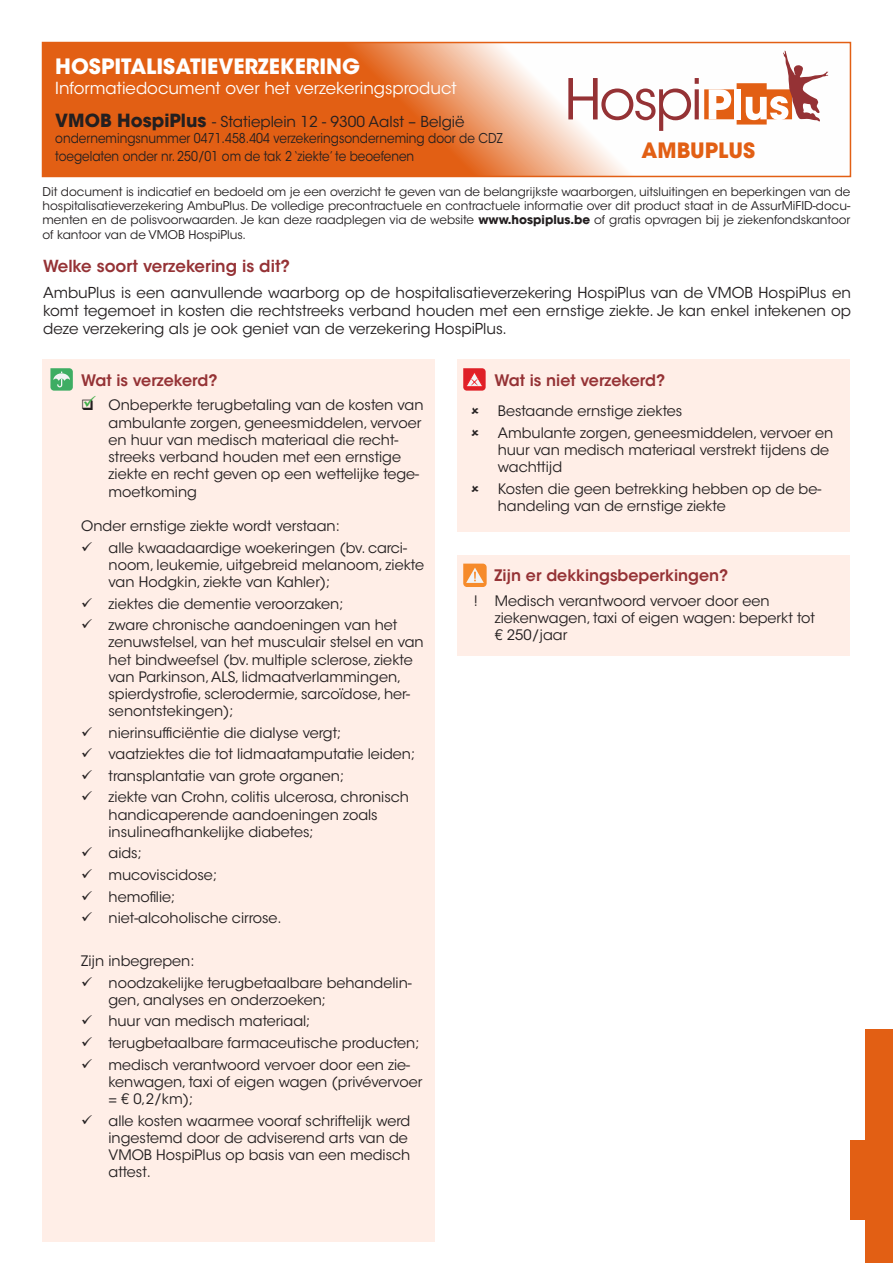
<style>
.page{position:relative;width:893px;height:1263px;background:#fff}
.page>*{position:absolute;margin:0;border:0;box-sizing:border-box;transform-origin:0 0}
.t1{font:700 21px "ITC Avant Garde Std";color:#fff}
.t2{font:700 21px "ITC Avant Garde Std";color:#e25f14}
.t3{font:16.5px "ITC Avant Garde Std";color:#fff}
.t4{font:600 16.5px "ITC Avant Garde Std";color:#953235}
.t5{font:600 15.75px "ITC Avant Garde Std";color:#953235}
.t6{font:15px/18px "ITC Avant Garde Std";color:#231f20;text-align:justify}
.t7{font:14.4px/17.2px "ITC Avant Garde Std";color:#231f20}
.t8{font:13.5px/18px "ITC Avant Garde Std";color:#231f20;scale:.89 1}
.t9{font:12px/14.4px "ITC Avant Garde Std";color:#231f20;text-align:justify}
.s1{font-weight:700;font-size:18px}
.s2{font-weight:700}
</style>
<div class="page">
<svg style="left:45px;top:45px;width:784px;height:129px;fill:#e25f14"></svg>
<div style="left:42px;top:42px;width:809px;height:135px;border:2px solid #e25f14"></div>
<div style="left:865px;top:1030px;width:28px;height:233px;background:#e25f14"></div>
<div style="left:850px;top:1141px;width:43px;height:79px;background:#e25f14"></div>
<svg style="left:568px;top:51px;width:260px;height:80px"></svg>
<div style="left:43px;top:359px;width:392px;height:883px;background:#ffeee7"></div>
<div style="left:457px;top:359px;width:393px;height:172px;background:#ffeee7"></div>
<div style="left:457px;top:556px;width:393px;height:100px;background:#ffeee7"></div>
<svg style="left:50px;top:368px;width:23px;height:23px"></svg>
<svg style="left:463px;top:368px;width:23px;height:23px"></svg>
<svg style="left:463px;top:564px;width:24px;height:23px"></svg>
<p class="t1" style="left:55px;top:53px;width:306px">HOSPITALISATIEVERZEKERING</p>
<p class="t3" style="left:55px;top:78px;width:403px">Informatiedocument over het verzekeringsproduct</p>
<p class="t6" style="left:55px;top:112px;width:411px"><span class="s1">VMOB HospiPlus</span> - Statieplein 12 - 9300 Aalst – België</p>
<p class="t8" style="left:55px;top:129px;width:504px">ondernemingsnummer 0471.458.404 verzekeringsonderneming door de CDZ toegelaten onder nr. 250/01 om de tak 2 ‘ziekte’ te beoefenen</p>
<p class="t9" style="left:43px;top:184px;width:809px">Dit document is indicatief en bedoeld om je een overzicht te geven van de belangrijkste waarborgen, uitsluitingen en beperkingen van de hospitalisatieverzekering AmbuPlus. De volledige precontractuele en contractuele informatie over dit product staat in de AssurMiFID-docu&shy;menten en de polisvoorwaarden. Je kan deze raadplegen via de website <span class="s2">www.hospiplus.be</span> of gratis opvragen bij je ziekenfondskantoor of kantoor van de VMOB HospiPlus.</p>
<p class="t4" style="left:43px;top:256px;width:249px">Welke soort verzekering is dit?</p>
<p class="t6" style="left:43px;top:283px;width:809px">AmbuPlus is een aanvullende waarborg op de hospitalisatieverzekering HospiPlus van de VMOB HospiPlus en komt tegemoet in kosten die rechtstreeks verband houden met een ernstige ziekte. Je kan enkel intekenen op deze verzekering als je ook geniet van de verzekering HospiPlus.</p>
<p class="t5" style="left:81px;top:370px;width:138px">Wat is verzekerd?</p>
<p class="t7" style="left:109px;top:397px;width:316px;text-indent:-27px">❑ Onbeperkte terugbetaling van de kosten van ambulante zorgen, geneesmiddelen, vervoer en huur van medisch materiaal die recht&shy;streeks verband houden met een ernstige ziekte en recht geven op een wettelijke tege&shy;moetkoming</p>
<p class="t7" style="left:81px;top:517px;width:260px">Onder ernstige ziekte wordt verstaan:</p>
<p class="t7" style="left:109px;top:539px;width:317px;text-indent:-27px">✓ alle kwaadaardige woekeringen (bv. carci&shy;noom, leukemie, uitgebreid melanoom, ziekte van Hodgkin, ziekte van Kahler);</p>
<p class="t7" style="left:81px;top:595px;width:264px">✓ ziektes die dementie veroorzaken;</p>
<p class="t7" style="left:109px;top:616px;width:317px;text-indent:-27px">✓ zware chronische aandoeningen van het zenuwstelsel, van het musculair stelsel en van het bindweefsel (bv. multiple sclerose, ziekte van Parkinson, ALS, lidmaatverlammingen, spierdystrofie, sclerodermie, sarcoïdose, her&shy;senontstekingen);</p>
<p class="t7" style="left:81px;top:724px;width:262px">✓ nierinsufficiëntie die dialyse vergt;</p>
<p class="t7" style="left:81px;top:746px;width:335px">✓ vaatziektes die tot lidmaatamputatie leiden;</p>
<p class="t7" style="left:81px;top:767px;width:265px">✓ transplantatie van grote organen;</p>
<p class="t7" style="left:109px;top:789px;width:302px;text-indent:-27px">✓ ziekte van Crohn, colitis ulcerosa, chronisch handicaperende aandoeningen zoals insulineafhankelijke diabetes;</p>
<p class="t7" style="left:81px;top:845px;width:62px">✓ aids;</p>
<p class="t7" style="left:81px;top:866px;width:137px">✓ mucoviscidose;</p>
<p class="t7" style="left:81px;top:888px;width:96px">✓ hemofilie;</p>
<p class="t7" style="left:81px;top:909px;width:202px">✓ niet-alcoholische cirrose.</p>
<p class="t7" style="left:81px;top:952px;width:115px">Zijn inbegrepen:</p>
<p class="t7" style="left:109px;top:974px;width:305px;text-indent:-27px">✓ noodzakelijke terugbetaalbare behandelin&shy;gen, analyses en onderzoeken;</p>
<p class="t7" style="left:81px;top:1013px;width:231px">✓ huur van medisch materiaal;</p>
<p class="t7" style="left:81px;top:1034px;width:340px">✓ terugbetaalbare farmaceutische producten;</p>
<p class="t7" style="left:109px;top:1056px;width:315px;text-indent:-27px">✓ medisch verantwoord vervoer door een zie&shy;kenwagen, taxi of eigen wagen (privévervoer = € 0,2/km);</p>
<p class="t7" style="left:109px;top:1112px;width:303px;text-indent:-27px">✓ alle kosten waarmee vooraf schriftelijk werd ingestemd door de adviserend arts van de VMOB HospiPlus op basis van een medisch attest.</p>
<p class="t2" style="left:642px;top:136px;width:115px">AMBUPLUS</p>
<p class="t5" style="left:495px;top:370px;width:172px">Wat is niet verzekerd?</p>
<p class="t7" style="left:498px;top:403px;width:186px">Bestaande ernstige ziektes</p>
<p class="t7" style="left:498px;top:424px;width:337px">Ambulante zorgen, geneesmiddelen, vervoer en huur van medisch materiaal verstrekt tijdens de wachttijd</p>
<p class="t7" style="left:498px;top:480px;width:325px">Kosten die geen betrekking hebben op de be&shy;handeling van de ernstige ziekte</p>
<p class="t5" style="left:495px;top:566px;width:235px">Zijn er dekkingsbeperkingen?</p>
<p class="t7" style="left:495px;top:592px;width:322px;text-indent:-21px">! Medisch verantwoord vervoer door een ziekenwagen, taxi of eigen wagen: beperkt tot € 250/jaar</p>
</div>
